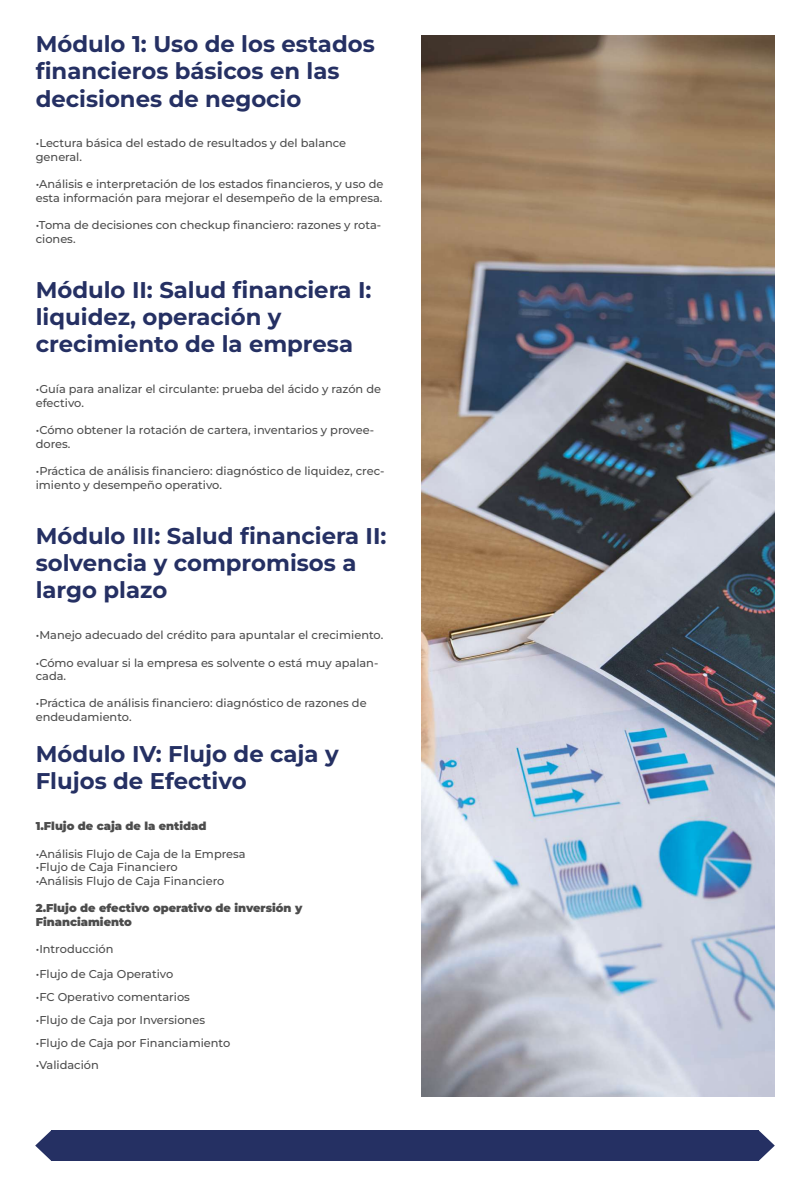
<style>
.page{position:relative;width:810px;height:1196px;background:#fff}
.page>*{position:absolute;margin:0;border:0;box-sizing:border-box;transform-origin:0 0}
.t1{font:700 22.75px/27.3px "Montserrat";color:#253063}
.t2{font:500 11.38px/13.7px "Montserrat";color:#4d4d4d}
.t3{font:900 11.38px/13.7px "Montserrat";color:#4d4d4d}
</style>
<div class="page">
<svg style="left:421px;top:35px;width:1px;height:1059px"></svg>
<img style="left:422px;top:35px;width:352px;height:1059px">
<svg style="left:35px;top:1094px;width:739px;height:67px"></svg>
<svg style="left:774px;top:35px;width:1px;height:1112px"></svg>
<h1 class="t1" style="left:36px;top:30px;width:340px">Módulo 1: Uso de los estados financieros básicos en las decisiones de negocio</h1>
<p class="t2" style="left:36px;top:136px;width:312px">•Lectura básica del estado de resultados y del balance general.</p>
<p class="t2" style="left:36px;top:177px;width:349px">•Análisis e interpretación de los estados financieros, y uso de esta información para mejorar el desempeño de la empresa.</p>
<p class="t2" style="left:36px;top:218px;width:347px">•Toma de decisiones con checkup financiero: razones y rota&shy;ciones.</p>
<h1 class="t1" style="left:36px;top:275px;width:337px">Módulo II: Salud financiera I: liquidez, operación y crecimiento de la empresa</h1>
<p class="t2" style="left:36px;top:382px;width:347px">•Guía para analizar el circulante: prueba del ácido y razón de efectivo.</p>
<p class="t2" style="left:36px;top:423px;width:340px">•Cómo obtener la rotación de cartera, inventarios y provee&shy;dores.</p>
<p class="t2" style="left:36px;top:464px;width:350px">•Práctica de análisis financiero: diagnóstico de liquidez, crec&shy;imiento y desempeño operativo.</p>
<h1 class="t1" style="left:36px;top:521px;width:352px">Módulo III: Salud financiera II: solvencia y compromisos a largo plazo</h1>
<p class="t2" style="left:36px;top:628px;width:349px">•Manejo adecuado del crédito para apuntalar el crecimiento.</p>
<p class="t2" style="left:36px;top:655px;width:344px">•Cómo evaluar si la empresa es solvente o está muy apalan&shy;cada.</p>
<p class="t2" style="left:36px;top:696px;width:332px">•Práctica de análisis financiero: diagnóstico de razones de endeudamiento.</p>
<h1 class="t1" style="left:36px;top:739px;width:304px">Módulo IV: Flujo de caja y<br>Flujos de Efectivo</h1>
<p class="t3" style="left:36px;top:819px;width:172px">1.Flujo de caja de la entidad</p>
<p class="t2" style="left:36px;top:846px;width:211px">•Análisis Flujo de Caja de la Empresa</p>
<p class="t2" style="left:36px;top:860px;width:143px">•Flujo de Caja Financiero</p>
<p class="t2" style="left:36px;top:873px;width:190px">•Análisis Flujo de Caja Financiero</p>
<p class="t3" style="left:36px;top:901px;width:268px">2.Flujo de efectivo operativo de inversión y<br>Financiamiento</p>
<p class="t2" style="left:36px;top:942px;width:79px">•Introducción</p>
<p class="t2" style="left:36px;top:967px;width:139px">•Flujo de Caja Operativo</p>
<p class="t2" style="left:36px;top:989px;width:156px">•FC Operativo comentarios</p>
<p class="t2" style="left:36px;top:1012px;width:171px">•Flujo de Caja por Inversiones</p>
<p class="t2" style="left:36px;top:1035px;width:196px">•Flujo de Caja por Financiamiento</p>
<p class="t2" style="left:36px;top:1058px;width:65px">•Validación</p>
</div>
